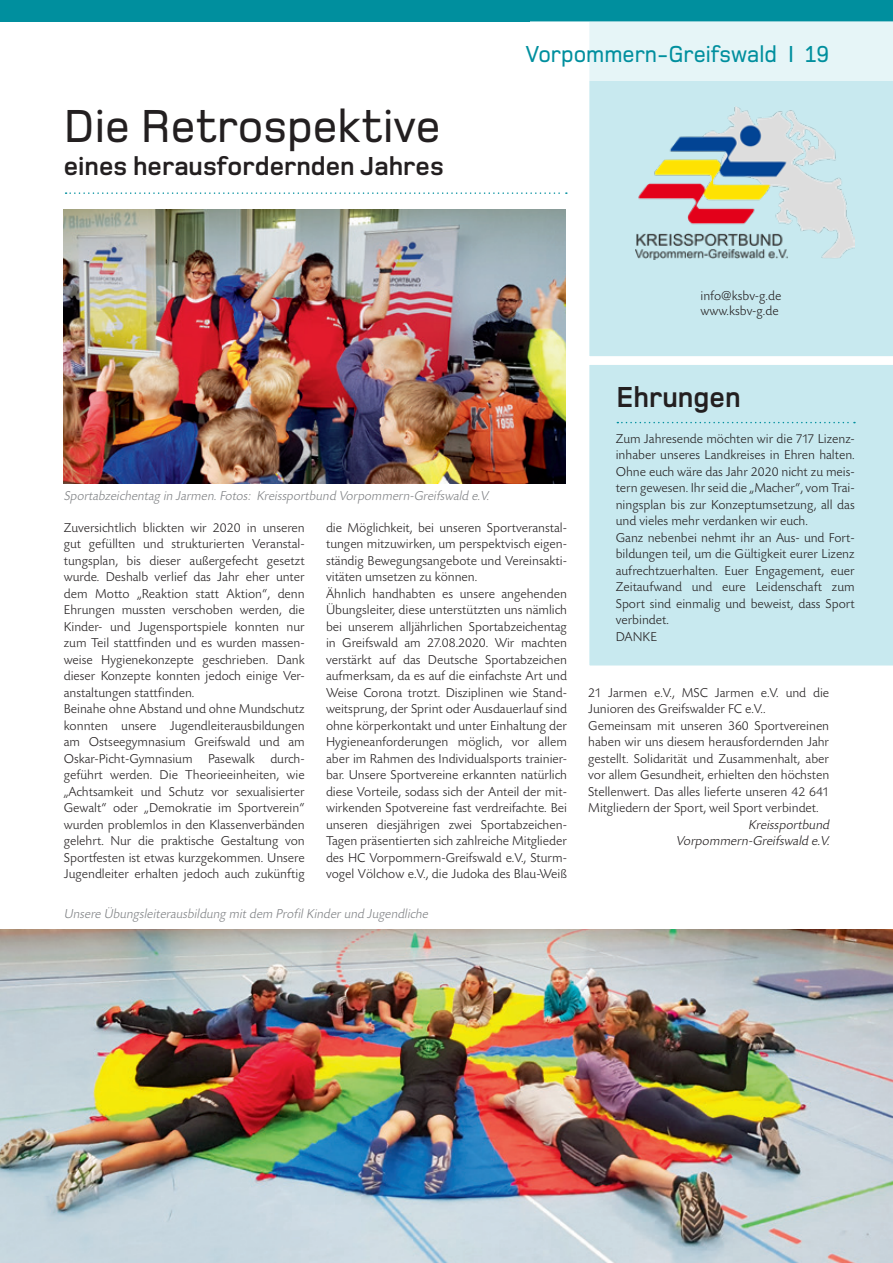
<style>
.page{position:relative;width:893px;height:1263px;background:#fff}
.page>*{position:absolute;margin:0;border:0;box-sizing:border-box;transform-origin:0 0}
.t1{font:500 48px "Foundry Monoline";color:#231f20;scale:.96 1}
.t2{font:700 30px "Foundry Monoline";color:#231f20;scale:.95 1}
.t3{font:700 27px "Foundry Monoline";color:#231f20}
.t4{font:500 24px "Foundry Monoline";color:#008f9e;scale:.94 1}
.t5{font:300 13.5px/16.5px "Today SB";color:#231f20}
.t6{font:italic 300 13.5px "Today SB";color:#808285}
.t7{font:italic 300 13.5px/16.5px "Today SB";color:#231f20;text-align:right}
</style>
<div class="page">
<div style="left:589px;top:365px;width:304px;height:301px;background:#c8e9ef"></div>
<div style="left:589px;top:81px;width:304px;height:275px;background:#c8e9ef"></div>
<div style="left:0;top:0;width:893px;height:21px;background:#008f9e"></div>
<div style="left:530px;top:21px;width:363px;height:60px;background:linear-gradient(to right,#f4fbfc,#e0f3f5)"></div>
<div style="left:527px;top:41px;width:61px;height:26px;background:#fff"></div>
<img style="left:636px;top:106px;width:219px;height:153px">
<svg style="left:617px;top:422px;width:238px;height:1px"></svg>
<div style="left:558px;top:39px;width:29px;height:30px;background:#fff"></div>
<svg style="left:66px;top:192px;width:501px;height:2px"></svg>
<img style="left:64px;top:209px;width:502px;height:274px">
<img style="left:0;top:930px;width:893px;height:333px">
<h1 class="t1" style="left:64px;top:100px;width:394px">Die Retrospektive</h1>
<h3 class="t3" style="left:64px;top:152px;width:381px">eines herausfordernden Jahres</h3>
<h3 class="t4" style="left:526px;top:40px;width:324px">Vorpommern-Greifswald I 19</h3>
<p class="t5" style="left:700px;top:289px;width:82px;line-height:15px">info@ksbv-g.de www.ksbv-g.de</p>
<h2 class="t2" style="left:617px;top:381px;width:132px">Ehrungen</h2>
<p class="t6" style="left:64px;top:488px;width:429px">Sportabzeichentag in Jarmen.Fotos: Kreissportbund Vorpommern-Greifswald e.V.</p>
<p class="t5" style="left:64px;top:520px;width:242px">Zuversichtlich blickten wir 2020 in unseren gut gefüllten und strukturierten Veranstal&shy;tungsplan, bis dieser außergefecht gesetzt wurde. Deshalb verlief das Jahr eher unter dem Motto „Reaktion statt Aktion“, denn Ehrungen mussten verschoben werden, die Kinder- und Jugensportspiele konnten nur zum Teil stattfinden und es wurden massen&shy;weise Hygienekonzepte geschrieben. Dank dieser Konzepte konnten jedoch einige Ver&shy;anstaltungen stattfinden.<br>Beinahe ohne Abstand und ohne Mundschutz konnten unsere Jugendleiterausbildungen am Ostseegymnasium Greifswald und am Oskar-Picht-Gymnasium Pasewalk durch&shy;geführt werden. Die Theorieeinheiten, wie „Achtsamkeit und Schutz vor sexualisierter Gewalt“ oder „Demokratie im Sportverein“ wurden problemlos in den Klassenverbänden gelehrt. Nur die praktische Gestaltung von Sportfesten ist etwas kurzgekommen. Unsere Jugendleiter erhalten jedoch auch zukünftig</p>
<p class="t5" style="left:326px;top:519px;width:242px">die Möglichkeit, bei unseren Sportveranstal&shy;tungen mitzuwirken, um perspektvisch eigen&shy;ständig Bewegungsangebote und Vereinsakti&shy;vitäten umsetzen zu können.<br>Ähnlich handhabten es unsere angehenden Übungsleiter, diese unterstützten uns nämlich bei unserem alljährlichen Sportabzeichentag in Greifswald am 27.08.2020. Wir machten verstärkt auf das Deutsche Sportabzeichen aufmerksam, da es auf die einfachste Art und Weise Corona trotzt. Disziplinen wie Stand&shy;weitsprung, der Sprint oder Ausdauerlauf sind ohne körperkontakt und unter Einhaltung der Hygieneanforderungen möglich, vor allem aber im Rahmen des Individualsports trainier&shy;bar. Unsere Sportvereine erkannten natürlich diese Vorteile, sodass sich der Anteil der mit&shy;wirkenden Spotvereine fast verdreifachte. Bei unseren diesjährigen zwei Sportabzeichen-Tagen präsentierten sich zahlreiche Mitglieder des HC Vorpommern-Greifswald e.V., Sturm&shy;vogel Völchow e.V., die Judoka des Blau-Weiß</p>
<p class="t6" style="left:64px;top:906px;width:368px">Unsere Übungsleiterausbildung mitdem ProfilKinderund Jugendliche</p>
<p class="t5" style="left:616px;top:431px;width:240px">Zum Jahresende möchten wir die 717 Lizenz&shy;inhaber unseres Landkreises in Ehren halten.<br>Ohne euch wäre das Jahr 2020 nicht zu meis&shy;tern gewesen. Ihr seid die „Macher“, vom Trai&shy;ningsplan bis zur Konzeptumsetzung, all das und vieles mehr verdanken wir euch.<br>Ganz nebenbei nehmt ihr an Aus- und Fort&shy;bildungen teil, um die Gültigkeit eurer Lizenz aufrechtzuerhalten. Euer Engagement, euer Zeitaufwand und eure Leidenschaft zum Sport sind einmalig und beweist, dass Sport verbindet.<br>DANKE</p>
<p class="t5" style="left:588px;top:684px;width:242px">21 Jarmen e.V., MSC Jarmen e.V. und die Junioren des Greifswalder FC e.V..<br>Gemeinsam mit unseren 360 Sportvereinen haben wir uns diesem herausfordernden Jahr gestellt. Solidarität und Zusammenhalt, aber vor allem Gesundheit, erhielten den höchsten Stellenwert. Das alles lieferte unseren 42 641<br>Mitgliedern der Sport, weil Sport verbindet.</p>
<p class="t7" style="left:676px;top:817px;width:157px">Kreissportbund<br>Vorpommern-Greifswald e.V.</p>
</div>
